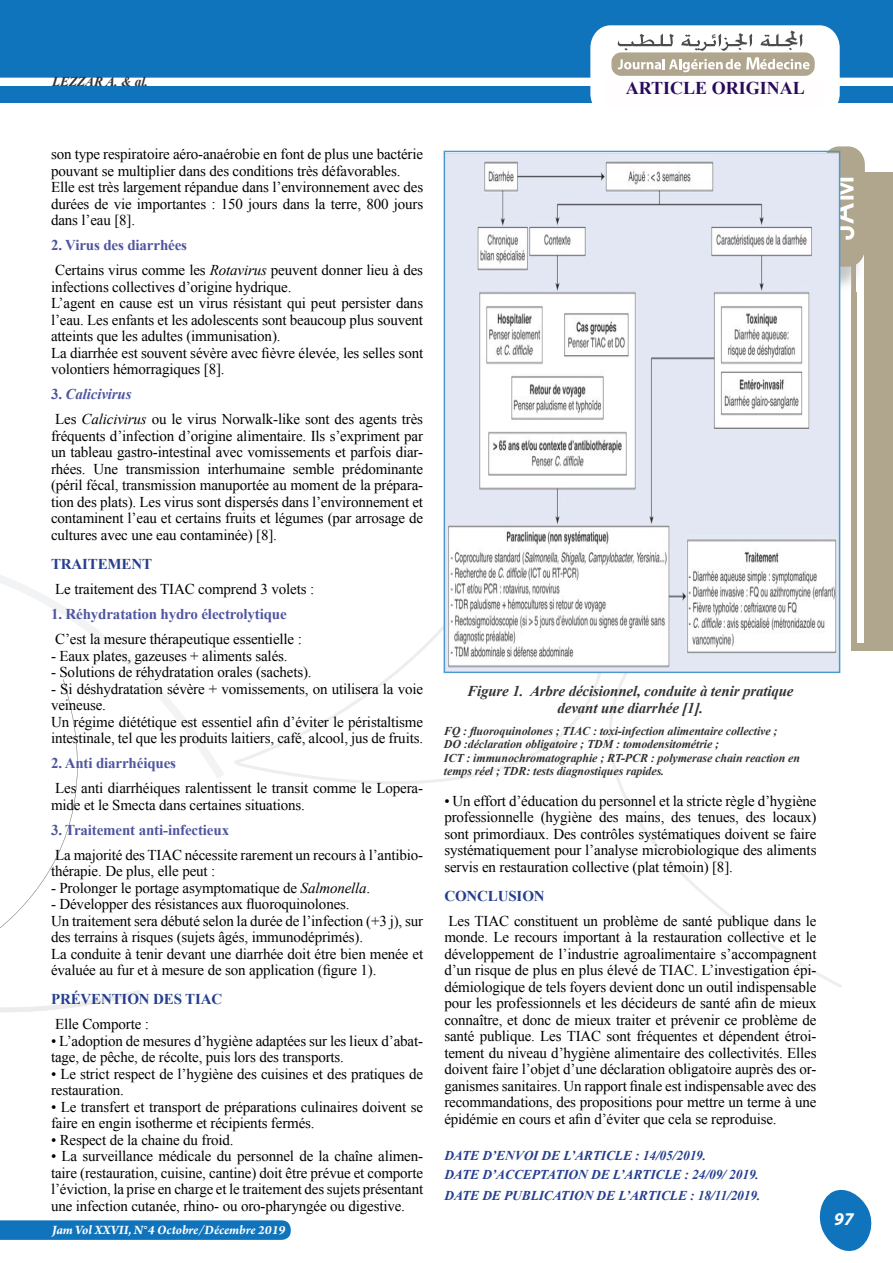
<style>
.page{position:relative;width:893px;height:1263px;background:#fff}
.page>*{position:absolute;margin:0;border:0;box-sizing:border-box;transform-origin:0 0}
.t1{font:700 18px "Times New Roman";color:#280b5b}
.t2{font:italic 700 18px "Myriad Pro";color:#fff}
.t3{font:15px/16.5px "Times New Roman";letter-spacing:-.01em;color:#000}
.t4{font:700 15px "Times New Roman";letter-spacing:-.01em;color:#4f559f}
.t5{font:italic 700 15px/16.5px "Times New Roman";letter-spacing:-.01em;color:#333;text-align:center}
.t6{font:700 15px "Times New Roman";letter-spacing:-.01em;color:#253f8e}
.t7{font:italic 700 13.5px/19.2px "Times New Roman";letter-spacing:-.01em;color:#253f8e}
.t8{font:italic 700 13.5px "Arno Pro";letter-spacing:-.005em;color:#fff}
.t9{font:italic 700 13.5px "Times New Roman";color:#333}
.t10{font:italic 700 12px/13.5px "Times New Roman";letter-spacing:-.01em;color:#333}
.s1{font-weight:700;color:#4f559f}
.s2{font-style:italic}
.s3{font-weight:700;font-style:italic;color:#4f559f}
</style>
<div class="page">
<svg style="left:0;top:1220px;width:291px;height:20px;background:#1778be"></svg>
<svg style="left:0;top:778px;width:140px;height:234px"></svg>
<svg style="left:0;top:575px;width:224px;height:203px"></svg>
<svg style="left:609px;top:551px;width:233px;height:437px"></svg>
<svg style="left:237px;top:673px;width:370px;height:111px"></svg>
<svg style="left:234px;top:213px;width:312px;height:551px"></svg>
<svg style="left:819px;top:1189px;width:53px;height:62px"></svg>
<div style="left:851px;top:172px;width:41px;height:478px;background:#b0a58d"></div>
<div style="left:857px;top:177px;width:6px;height:466px;background:#fff"></div>
<img style="left:798px;top:150px;width:66px;height:141px">
<img style="left:857px;top:259px;width:6px;height:32px">
<div style="left:822px;top:146px;width:43px;height:121px;background:#b0a58d;border-radius:17px"></div>
<svg style="left:840px;top:178px;width:14px;height:62px"></svg>
<div style="left:0;top:0;width:893px;height:77px;background:#1074bc"></div>
<div style="left:0;top:87px;width:605px;height:16px;background:#1074bc"></div>
<div style="left:832px;top:86px;width:60px;height:17px;background:#1074bc"></div>
<svg style="left:590px;top:25px;width:250px;height:78px;background:#dcdcd7"></svg>
<div style="left:604px;top:82px;width:221px;height:25px;background:#fffdfd"></div>
<img style="left:447px;top:154px;width:390px;height:516px">
<div style="left:444px;top:151px;width:396px;height:522px;border:2px solid #4b99ce"></div>
<p class="t9" style="left:52px;top:72px;width:18px">LEZZAR</p>
<p class="t9" style="left:106px;top:72px;width:44px">A. &amp; al.</p>
<p class="t1" style="left:626px;top:76px;width:180px">ARTICLE ORIGINAL</p>
<p class="t3" style="left:51px;top:146px;width:374px">son type respiratoire aéro-anaérobie en font de plus une bactérie pouvant se multiplier dans des conditions très défavorables.<br>Elle est très largement répandue dans l’environnement avec des durées de vie importantes : 150 jours dans la terre, 800 jours dans l’eau [8].</p>
<p class="t3" style="left:51px;top:232px;width:374px;line-height:25px"><span class="s1">2. Virus des diarrhées<br></span>Certains virus comme les <span class="s2">Rotavirus</span> peuvent donner lieu à des</p>
<p class="t3" style="left:51px;top:278px;width:374px">infections collectives d’origine hydrique.<br>L’agent en cause est un virus résistant qui peut persister dans l’eau. Les enfants et les adolescents sont beaucoup plus souvent atteints que les adultes (immunisation).<br>La diarrhée est souvent sévère avec fièvre élevée, les selles sont volontiers hémorragiques [8].</p>
<p class="t3" style="left:51px;top:381px;width:374px;line-height:25px"><span class="s1">3.</span> <span class="s3">Calicivirus<br></span>Les <span class="s2">Calicivirus</span> ou le virus Norwalk-like sont des agents très</p>
<p class="t3" style="left:51px;top:427px;width:374px;text-align:justify">fréquents d’infection d’origine alimentaire. Ils s’expriment par un tableau gastro-intestinal avec vomissements et parfois diar&shy;rhées. Une transmission interhumaine semble prédominante (péril fécal, transmission manuportée au moment de la prépara&shy;tion des plats). Les virus sont dispersés dans l’environnement et contaminent l’eau et certains fruits et légumes (par arrosage de cultures avec une eau contaminée) [8].</p>
<p class="t6" style="left:51px;top:554px;width:21px">Traite</p>
<p class="t6" style="left:108px;top:554px;width:25px">ment</p>
<p class="t3" style="left:55px;top:580px;width:260px">Le traitement des TIAC comprend 3 volets :</p>
<p class="t4" style="left:51px;top:604px;width:237px">1. Réhydratation hydro électrolytique</p>
<p class="t3" style="left:55px;top:631px;width:248px">C’est la mesure thérapeutique essentielle :</p>
<p class="t3" style="left:51px;top:647px;width:238px">- Eaux plates, gazeuses + aliments salés.</p>
<p class="t3" style="left:51px;top:664px;width:262px">- Solutions de réhydratation orales (sachets).</p>
<p class="t3" style="left:51px;top:680px;width:374px">- Si déshydratation sévère + vomissements, on utilisera la voie veineuse.<br>Un régime diététique est essentiel afin d’éviter le péristaltisme intestinale, tel que les produits laitiers, café, alcool, jus de fruits.</p>
<p class="t4" style="left:51px;top:753px;width:127px">2. Anti diarrhéiques</p>
<p class="t3" style="left:51px;top:780px;width:374px">Les anti diarrhéiques ralentissent le transit comme le Lopera&shy;mide et le Smecta dans certaines situations.</p>
<p class="t4" style="left:51px;top:819px;width:180px">3. Traitement anti-infectieux</p>
<p class="t3" style="left:51px;top:846px;width:374px">La majorité des TIAC nécessite rarement un recours à l’antibio&shy;thérapie. De plus, elle peut :</p>
<p class="t3" style="left:51px;top:879px;width:321px">- Prolonger le portage asymptomatique de <span class="s2">Salmonella</span>.</p>
<p class="t3" style="left:51px;top:896px;width:374px">- Développer des résistances aux fluoroquinolones.<br>Un traitement sera débuté selon la durée de l’infection (+3 j), sur des terrains à risques (sujets âgés, immunodéprimés).<br>La conduite à tenir devant une diarrhée doit étre bien menée et évaluée au fur et à mesure de son application (figure 1).</p>
<p class="t6" style="left:51px;top:989px;width:51px">Prévention</p>
<p class="t6" style="left:153px;top:989px;width:71px">de s TIAC</p>
<p class="t3" style="left:55px;top:1016px;width:95px">Elle Comporte :</p>
<p class="t3" style="left:51px;top:1032px;width:374px">• L’adoption de mesures d’hygiène adaptées sur les lieux d’abat&shy;tage, de pêche, de récolte, puis lors des transports.</p>
<p class="t3" style="left:51px;top:1065px;width:374px">• Le strict respect de l’hygiène des cuisines et des pratiques de restauration.</p>
<p class="t3" style="left:51px;top:1098px;width:374px">• Le transfert et transport de préparations culinaires doivent se faire en engin isotherme et récipients fermés.</p>
<p class="t3" style="left:51px;top:1131px;width:184px">• Respect de la chaine du froid.</p>
<p class="t3" style="left:51px;top:1148px;width:374px;text-align:justify">• La surveillance médicale du personnel de la chaîne alimen&shy;taire (restauration, cuisine, cantine) doit être prévue et comporte l’éviction, la prise en charge et le traitement des sujets présentant une infection cutanée, rhino- ou oro-pharyngée ou digestive.</p>
<p class="t8" style="left:52px;top:1222px;width:235px">Jam Vol XXVII, N°4 Octobre/Décembre 2019</p>
<p class="t5" style="left:467px;top:682px;width:328px">Figure 1. Arbre décisionnel, conduite à tenir pratique devant une diarrhée [1].</p>
<p class="t10" style="left:444px;top:723px;width:358px">FQ : fluoroquinolones ; TIAC : toxi-infection alimentaire collective ;<br>DO :déclaration obligatoire ; TDM : tomodensitométrie ;<br>ICT : immunochromatographie ; RT-PCR : polymerase chain reaction en temps réel ; TDR: tests diagnostiques rapides.</p>
<p class="t3" style="left:444px;top:792px;width:374px;text-align:justify">• Un effort d’éducation du personnel et la stricte règle d’hygiène professionnelle (hygiène des mains, des tenues, des locaux) sont primordiaux. Des contrôles systématiques doivent se faire systématiquement pour l’analyse microbiologique des aliments servis en restauration collective (plat témoin) [8].</p>
<p class="t6" style="left:444px;top:885px;width:23px">Concl</p>
<p class="t6" style="left:498px;top:885px;width:30px">usion</p>
<p class="t3" style="left:444px;top:912px;width:374px;text-align:justify">Les TIAC constituent un problème de santé publique dans le monde. Le recours important à la restauration collective et le développement de l’industrie agroalimentaire s’accompagnent d’un risque de plus en plus élevé de TIAC. L’investigation épi&shy;démiologique de tels foyers devient donc un outil indispensable pour les professionnels et les décideurs de santé afin de mieux connaître, et donc de mieux traiter et prévenir ce problème de santé publique. Les TIAC sont fréquentes et dépendent étroi&shy;tement du niveau d’hygiène alimentaire des collectivités. Elles doivent faire l’objet d’une déclaration obligatoire auprès des or&shy;ganismes sanitaires. Un rapport finale est indispensable avec des recommandations, des propositions pour mettre un terme à une épidémie en cours et afin d’éviter que cela se reproduise.</p>
<p class="t7" style="left:444px;top:1146px;width:316px">date d’envoi de l ’article : 14/05/2019.<br>date d’acceptation de l ’article : 24/09/ 2019.</p>
<p class="t7" style="left:444px;top:1186px;width:318px">date de publication de l ’article : 18/11/2019.</p>
<p class="t2" style="left:834px;top:1207px;width:21px">97</p>
</div>
